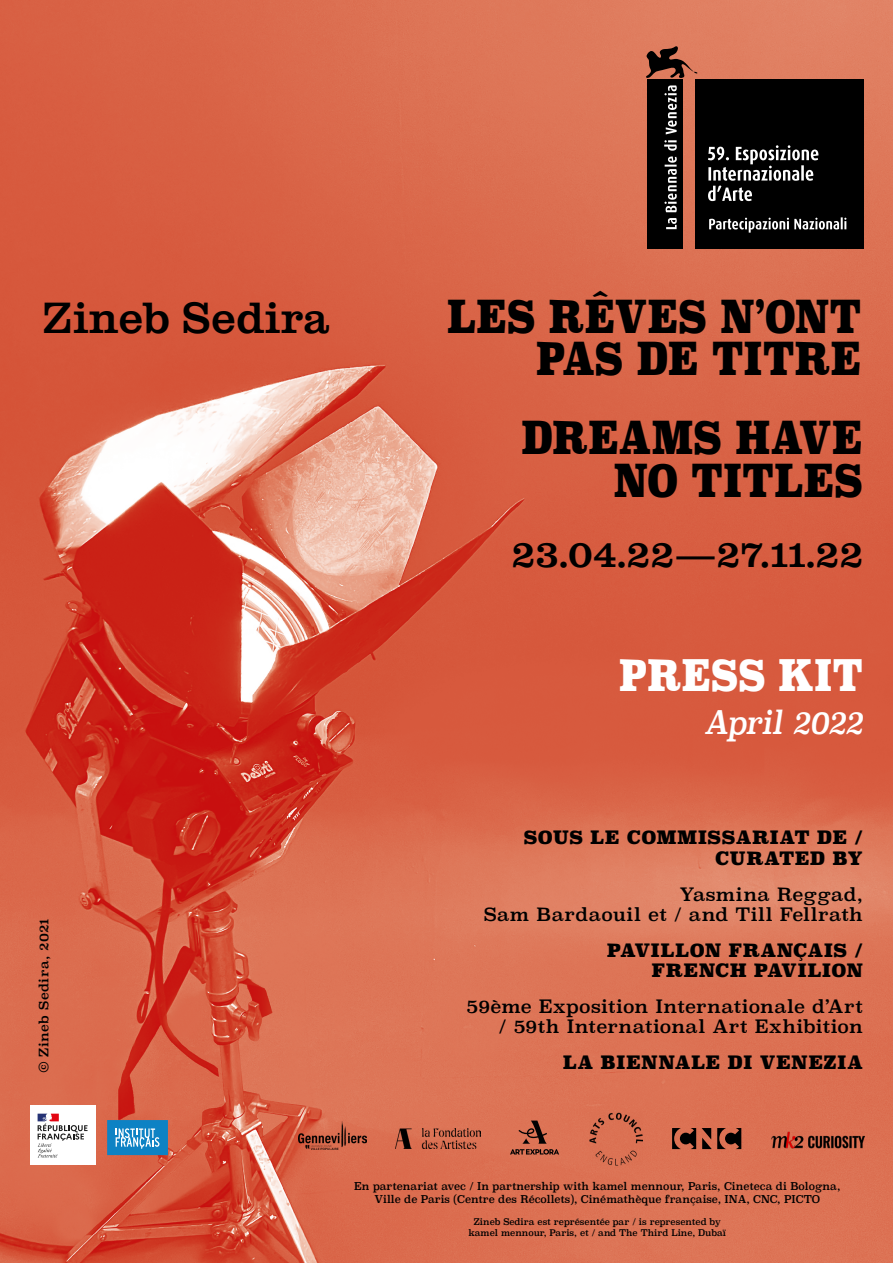
<style>
.page{position:relative;width:893px;height:1263px;background:#fff}
.page>*{position:absolute;margin:0;border:0;box-sizing:border-box;transform-origin:0 0}
.t1{font:500 44.7px "Clarendon Graphic";color:#000}
.t2{font:900 44.4px/42.5px "Superclarendon";letter-spacing:-.005em;color:#000;text-align:right;scale:.85 1}
.t3{font:900 42.45px "Superclarendon";letter-spacing:-.005em;color:#fff;scale:.85 1}
.t4{font:500 38.25px "Clarendon Graphic";color:#000}
.t5{font:italic 31.8px "Superclarendon";letter-spacing:-.025em;color:#fff;scale:.85 1}
.t6{font:18px/20.1px "Superclarendon";letter-spacing:.02em;color:#000;text-align:right}
.t7{font:900 18px/20.1px "Superclarendon";letter-spacing:.02em;color:#000;text-align:right}
.t8{font:12.75px "Superclarendon";letter-spacing:.025em;color:#000}
.t9{font:10.65px/12.8px "Superclarendon";color:#000;text-align:center;scale:.94 1}
.t10{font:9px/10.8px "Superclarendon";color:#000;text-align:center;scale:.94 1}
</style>
<div class="page">
<img style="left:0;top:0;width:893px;height:1263px">
<div style="left:648px;top:79px;width:35px;height:170px;background:#000"></div>
<svg style="left:646px;top:46px;width:51px;height:32px;background:#824837"></svg>
<div style="left:695px;top:79px;width:169px;height:170px;background:#000"></div>
<svg style="left:666px;top:218px;width:11px;height:11px"></svg>
<svg style="left:664px;top:140px;width:13px;height:72px"></svg>
<svg style="left:664px;top:85px;width:13px;height:49px"></svg>
<svg style="left:708px;top:145px;width:111px;height:56px"></svg>
<svg style="left:709px;top:217px;width:137px;height:16px"></svg>
<div style="left:107px;top:1120px;width:61px;height:35px;background:#0d82c4"></div>
<svg style="left:116px;top:1128px;width:43px;height:20px"></svg>
<img style="left:396px;top:1129px;width:84px;height:19px">
<img style="left:298px;top:1121px;width:68px;height:29px">
<img style="left:771px;top:1132px;width:93px;height:16px">
<div style="left:30px;top:1105px;width:66px;height:60px;background:#fff"></div>
<svg style="left:38px;top:1114px;width:50px;height:43px"></svg>
<svg style="left:672px;top:1128px;width:69px;height:21px"></svg>
<img style="left:589px;top:1112px;width:53px;height:53px">
<svg style="left:510px;top:1120px;width:49px;height:34px;background:#b05c44"></svg>
<h1 class="t1" style="left:42px;top:286px;width:289px">Zineb Sedira</h1>
<p class="t8" style="left:35px;top:1073px;width:156px;rotate:-90deg">© Zineb Sedira, 2021</p>
<h2 class="t2" style="left:447px;top:298px;width:489px">LES RÊVES N’ONT<br>PAS DE TITRE</h2>
<h2 class="t2" style="left:521px;top:420px;width:404px">DREAMS HAVE<br>NO TITLES</h2>
<h3 class="t4" style="left:512px;top:527px;width:353px">23.04.22—27.11.22</h3>
<h3 class="t3" style="left:619px;top:647px;width:289px">PRESS KIT</h3>
<h3 class="t5" style="left:704px;top:703px;width:188px">April 2022</h3>
<h3 class="t7" style="left:524px;top:829px;width:341px">SOUS LE COMMISSARIAT DE /<br>CURATED BY</h3>
<h3 class="t6" style="left:484px;top:885px;width:381px">Yasmina Reggad,<br>Sam Bardaouil et / and Till Fellrath</h3>
<h3 class="t7" style="left:607px;top:941px;width:257px">PAVILLON FRANÇAIS /<br>FRENCH PAVILION</h3>
<h3 class="t6" style="left:466px;top:998px;width:398px">59ème Exposition Internationale d’Art / 59th International Art Exhibition</h3>
<h3 class="t7" style="left:563px;top:1054px;width:301px">LA BIENNALE DI VENEZIA</h3>
<p class="t9" style="left:354px;top:1181px;width:519px">En partenariat avec / In partnership with kamel mennour, Paris, Cineteca di Bologna,<br>Ville de Paris (Centre des Récollets), Cinémathèque française, INA, CNC, PICTO</p>
<p class="t10" style="left:468px;top:1217px;width:276px">Zineb Sedira est représentée par / is represented by kamel mennour, Paris, et / and The Third Line, Dubaï</p>
</div>
